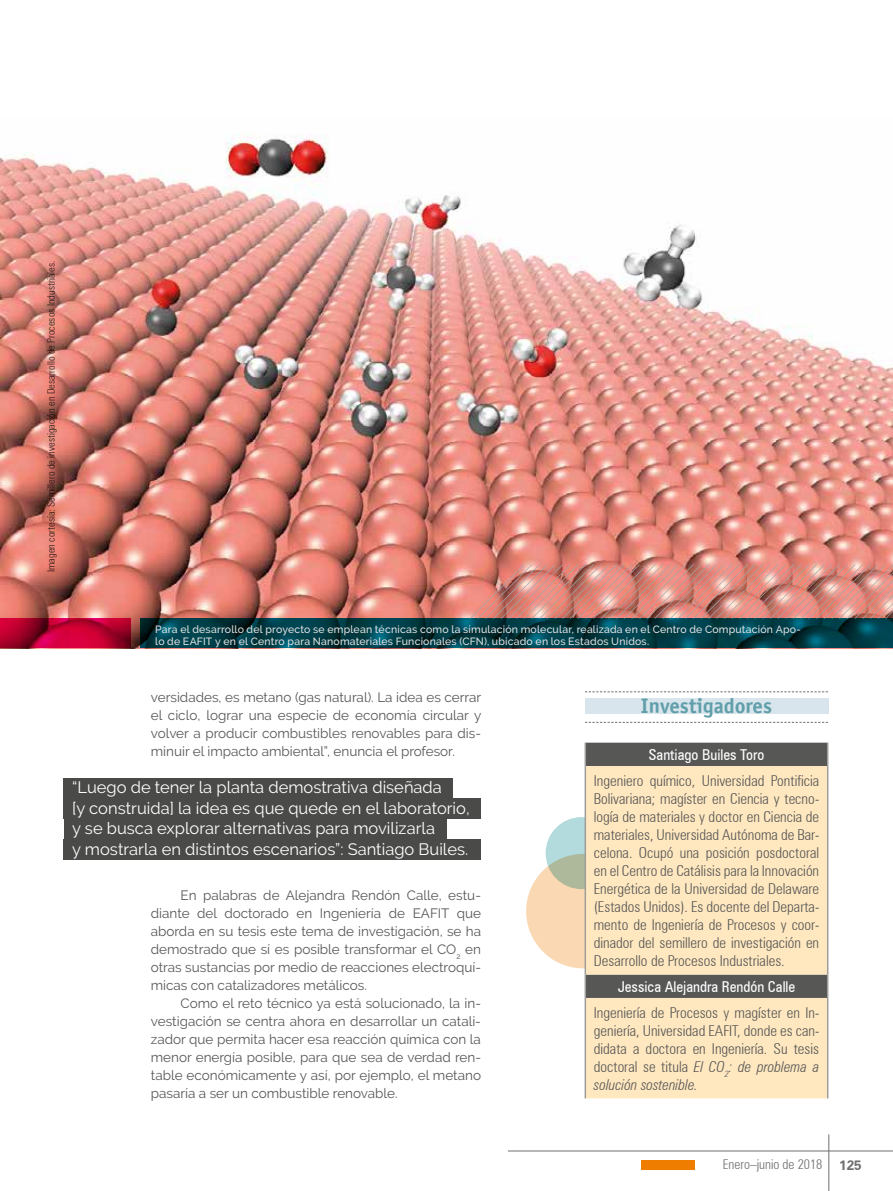
<style>
.page{position:relative;width:893px;height:1191px;background:#fff}
.page>*{position:absolute;margin:0;border:0;box-sizing:border-box;transform-origin:0 0}
.t1{font:700 21px "Officina Sans";color:#609faa}
.t2{font:16.5px/20.4px "Raleway";color:#fff}
.t3{font:300 condensed 15px/18px "Zurich BT";color:#575756;text-align:justify}
.t4{font:condensed 15px "Zurich BT";color:#fff}
.t5{font:13.5px/18px "Raleway";color:#575756;text-align:justify}
.t6{font:300 condensed 13.5px "Zurich BT";color:#6f6f6f}
.t7{font:500 10.5px/12px "Raleway";letter-spacing:.015em;color:#e3e3e3}
.t8{font:300 condensed 10.5px "Zurich BT";color:#000}
.s1{font-style:italic}
.s2{font-weight:700;font-stretch:normal}
</style>
<div class="page">
<img style="left:0;top:134px;width:893px;height:514px">
<div style="left:546px;top:817px;width:72px;height:72px;background:#b3dadc;border-radius:50%"></div>
<svg style="left:526px;top:854px;width:114px;height:114px;background:#ebd2ae"></svg>
<div style="left:586px;top:742px;width:241px;height:24px;background:#575756"></div>
<svg style="left:586px;top:766px;width:241px;height:332px;background:#f3ddb8"></svg>
<svg style="left:585px;top:742px;width:1px;height:24px"></svg>
<svg style="left:827px;top:742px;width:1px;height:24px"></svg>
<hr style="left:585px;top:766px;width:1px;height:208px;background:#9d9d9c">
<hr style="left:827px;top:766px;width:1px;height:208px;background:#9d9d9c">
<svg style="left:585px;top:974px;width:1px;height:24px"></svg>
<svg style="left:827px;top:974px;width:1px;height:24px"></svg>
<hr style="left:585px;top:998px;width:1px;height:100px;background:#9d9d9c">
<hr style="left:827px;top:998px;width:1px;height:100px;background:#9d9d9c">
<div style="left:585px;top:698px;width:243px;height:15px;background:#d9e5ec"></div>
<svg style="left:585px;top:691px;width:243px;height:1px"></svg>
<svg style="left:585px;top:722px;width:243px;height:1px"></svg>
<div style="left:64px;top:798px;width:417px;height:21px;background:#4a4a49"></div>
<div style="left:64px;top:818px;width:382px;height:21px;background:#4a4a49"></div>
<div style="left:64px;top:778px;width:389px;height:20px;background:#4a4a49"></div>
<div style="left:64px;top:839px;width:417px;height:20px;background:#4a4a49"></div>
<svg style="left:141px;top:618px;width:752px;height:30px;background:#003d46"></svg>
<svg style="left:0;top:618px;width:130px;height:30px;background:#b20030"></svg>
<img style="left:470px;top:564px;width:423px;height:54px">
<hr style="left:828px;top:1134px;width:1px;height:57px;background:#6f6f6f">
<hr style="left:508px;top:1150px;width:385px;height:1px;background:#6f6f6f">
<div style="left:641px;top:1160px;width:54px;height:9px;background:#ef7d00"></div>
<p class="t8" style="left:45px;top:572px;width:313px;rotate:-90deg">Imagen cortesía: Semillero de investigación en Desarrollo de Procesos Industriales.</p>
<p class="t7" style="left:155px;top:623px;width:647px">Para el desarrollo del proyecto se emplean técnicas como la simulación molecular, realizada en el Centro de Computación Apo&shy;lo de EAFIT y en el Centro para Nanomateriales Funcionales (CFN), ubicado en los Estados Unidos.</p>
<p class="t5" style="left:151px;top:688px;width:332px">versidades, es metano (gas natural). La idea es cerrar el ciclo, lograr una especie de economía circular y volver a producir combustibles renovables para dis&shy;minuir el impacto ambiental”, enuncia el profesor.</p>
<p class="t2" style="left:72px;top:777px;width:371px">“Luego de tener la planta demostrativa diseñada</p>
<p class="t2" style="left:72px;top:798px;width:399px">[y construida] la idea es que quede en el laboratorio, y se busca explorar alternativas para movilizarla</p>
<p class="t2" style="left:72px;top:838px;width:397px">y mostrarla en distintos escenarios”: Santiago Builes.</p>
<p class="t5" style="left:151px;top:886px;width:332px;text-indent:30px">En palabras de Alejandra Rendón Calle, estu&shy;diante del doctorado en Ingeniería de EAFIT que aborda en su tesis este tema de investigación, se ha demostrado que sí es posible transformar el CO<sub>2</sub> en otras sustancias por medio de reacciones electroquí&shy;micas con catalizadores metálicos.</p>
<p class="t5" style="left:151px;top:994px;width:332px;text-indent:30px">Como el reto técnico ya está solucionado, la in&shy;vestigación se centra ahora en desarrollar un catali&shy;zador que permita hacer esa reacción química con la menor energía posible, para que sea de verdad ren&shy;table económicamente y así, por ejemplo, el metano pasaría a ser un combustible renovable.</p>
<h1 class="t1" style="left:641px;top:693px;width:133px">Investigadores</h1>
<p class="t4" style="left:649px;top:745px;width:117px">Santiago Builes Toro</p>
<p class="t3" style="left:594px;top:771px;width:227px">Ingeniero químico, Universidad Pontificia Bolivariana; magíster en Ciencia y tecno&shy;logía de materiales y doctor en Ciencia de materiales, Universidad Autónoma de Bar&shy;celona. Ocupó una posición posdoctoral en el Centro de Catálisis para la Innovación Energética de la Universidad de Delaware (Estados Unidos). Es docente del Departa&shy;mento de Ingeniería de Procesos y coor&shy;dinador del semillero de investigación en Desarrollo de Procesos Industriales.</p>
<p class="t4" style="left:618px;top:977px;width:179px">Jessica Alejandra Rendón Calle</p>
<p class="t3" style="left:594px;top:1003px;width:227px">Ingeniería de Procesos y magíster en In&shy;geniería, Universidad EAFIT, donde es can&shy;didata a doctora en Ingeniería. Su tesis doctoral se titula <span class="s1">El CO</span><sub>2</sub><span class="s1">: de problema a solución sostenible.</span></p>
<p class="t6" style="left:723px;top:1156px;width:140px">Enero–junio de 2018 <span class="s2">125</span></p>
</div>
